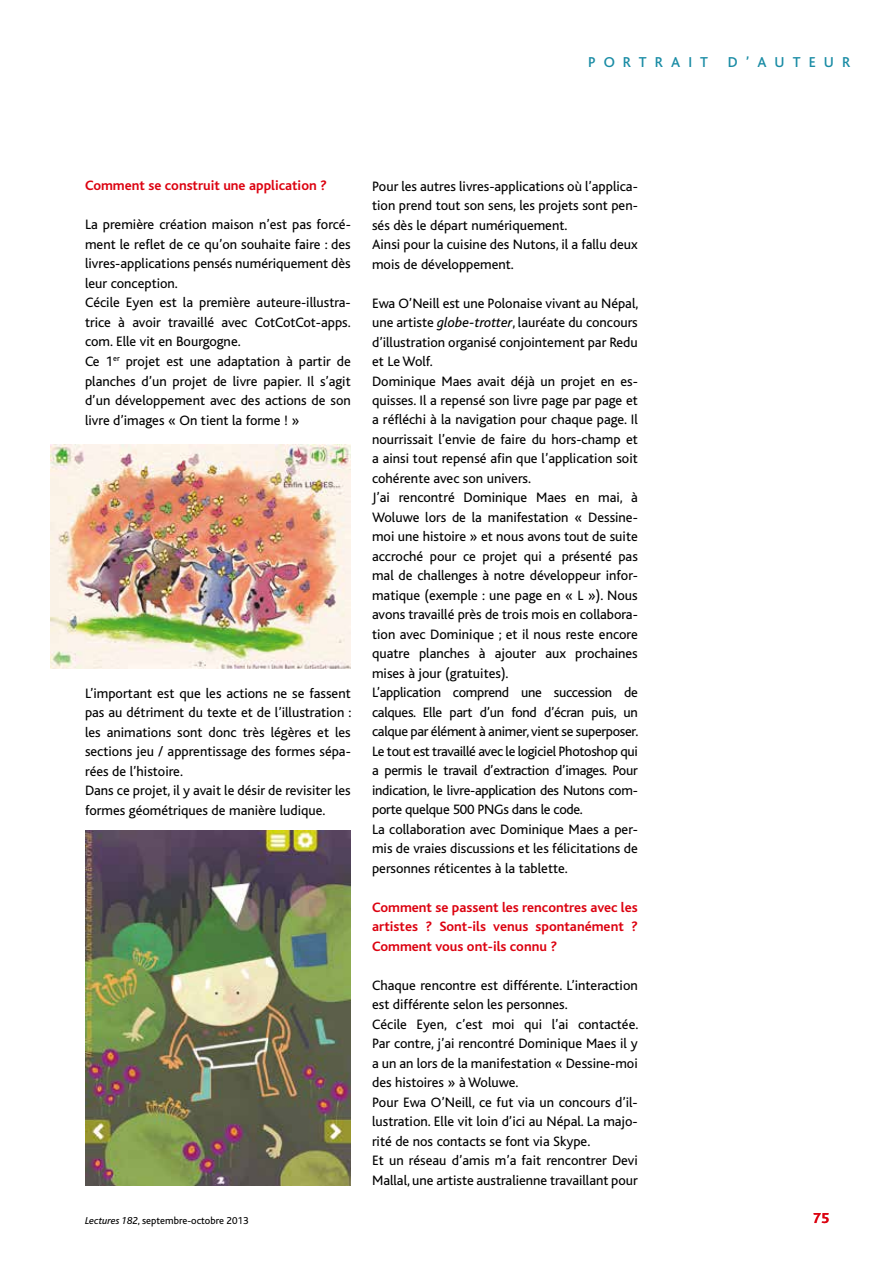
<style>
.page{position:relative;width:893px;height:1263px;background:#fff}
.page>*{position:absolute;margin:0;border:0;box-sizing:border-box;transform-origin:0 0}
.t1{font:500 15px "Bliss";letter-spacing:.54em;color:#1a8ca5}
.t2{font:700 15px "Bliss";color:#dc0210}
.t3{font:14.25px/19.5px "Bliss";color:#000}
.t4{font:700 14.25px/19.5px "Bliss";color:#dc0210;text-align:justify}
.t5{font:10.5px "Bliss";color:#000}
.s1{font-style:italic}
</style>
<div class="page">
<img style="left:51px;top:444px;width:300px;height:225px">
<img style="left:85px;top:831px;width:266px;height:354px">
<p class="t1" style="left:588px;top:55px;width:121px">PORTRAIT</p>
<p class="t1" style="left:728px;top:55px;width:124px">D’AUTEUR</p>
<p class="t4" style="left:85px;top:176px;width:243px">Comment se construit une application ?</p>
<p class="t3" style="left:85px;top:215px;width:267px">La première création maison n’est pas forcé&shy;ment le reflet de ce qu’on souhaite faire : des livres-applications pensés numériquement dès leur conception.<br>Cécile Eyen est la première auteure-illustra&shy;trice à avoir travaillé avec CotCotCot-apps. com. Elle vit en Bourgogne.<br>Ce 1<sup>er</sup> projet est une adaptation à partir de planches d’un projet de livre papier. Il s’agit d’un développement avec des actions de son livre d’images « On tient la forme ! »</p>
<p class="t3" style="left:85px;top:683px;width:268px">L’important est que les actions ne se fassent pas au détriment du texte et de l’illustration : les animations sont donc très légères et les sections jeu / apprentissage des formes sépa&shy;rées de l’histoire.<br>Dans ce projet, il y avait le désir de revisiter les formes géométriques de manière ludique.</p>
<p class="t5" style="left:85px;top:1215px;width:165px"><span class="s1">Lectures 182</span>, septembre-octobre 2013</p>
<p class="t3" style="left:372px;top:176px;width:267px">Pour les autres livres-applications où l’applica&shy;tion prend tout son sens, les projets sont pen&shy;sés dès le départ numériquement.<br>Ainsi pour la cuisine des Nutons, il a fallu deux mois de développement.</p>
<p class="t3" style="left:372px;top:293px;width:268px">Ewa O’Neill est une Polonaise vivant au Népal, une artiste <span class="s1">globe-trotter</span>, lauréate du concours d’illustration organisé conjointement par Redu et Le Wolf.<br>Dominique Maes avait déjà un projet en es&shy;quisses. Il a repensé son livre page par page et a réfléchi à la navigation pour chaque page. Il nourrissait l’envie de faire du hors-champ et a ainsi tout repensé afin que l’application soit cohérente avec son univers.<br>J’ai rencontré Dominique Maes en mai, à Woluwe lors de la manifestation « Dessine&shy;moi une histoire » et nous avons tout de suite accroché pour ce projet qui a présenté pas mal de challenges à notre développeur infor&shy;matique (exemple : une page en « L »). Nous avons travaillé près de trois mois en collabora&shy;tion avec Dominique ; et il nous reste encore quatre planches à ajouter aux prochaines mises à jour (gratuites).<br>L’application comprend une succession de calques. Elle part d’un fond d’écran puis, un calque par élément à animer, vient se superposer.<br>Le tout est travaillé avec le logiciel Photoshop qui a permis le travail d’extraction d’images. Pour indication, le livre-application des Nutons com&shy;porte quelque 500 PNGs dans le code.<br>La collaboration avec Dominique Maes a per&shy;mis de vraies discussions et les félicitations de personnes réticentes à la tablette.</p>
<p class="t4" style="left:372px;top:898px;width:267px">Comment se passent les rencontres avec les artistes ? Sont-ils venus spontanément ?<br>Comment vous ont-ils connu ?</p>
<p class="t3" style="left:372px;top:976px;width:268px">Chaque rencontre est différente. L’interaction est différente selon les personnes.<br>Cécile Eyen, c’est moi qui l’ai contactée.<br>Par contre, j’ai rencontré Dominique Maes il y a un an lors de la manifestation « Dessine-moi des histoires » à Woluwe.<br>Pour Ewa O’Neill, ce fut via un concours d’il&shy;lustration. Elle vit loin d’ici au Népal. La majo&shy;rité de nos contacts se font via Skype.<br>Et un réseau d’amis m’a fait rencontrer Devi Mallal, une artiste australienne travaillant pour</p>
<p class="t2" style="left:813px;top:1211px;width:18px">75</p>
</div>
